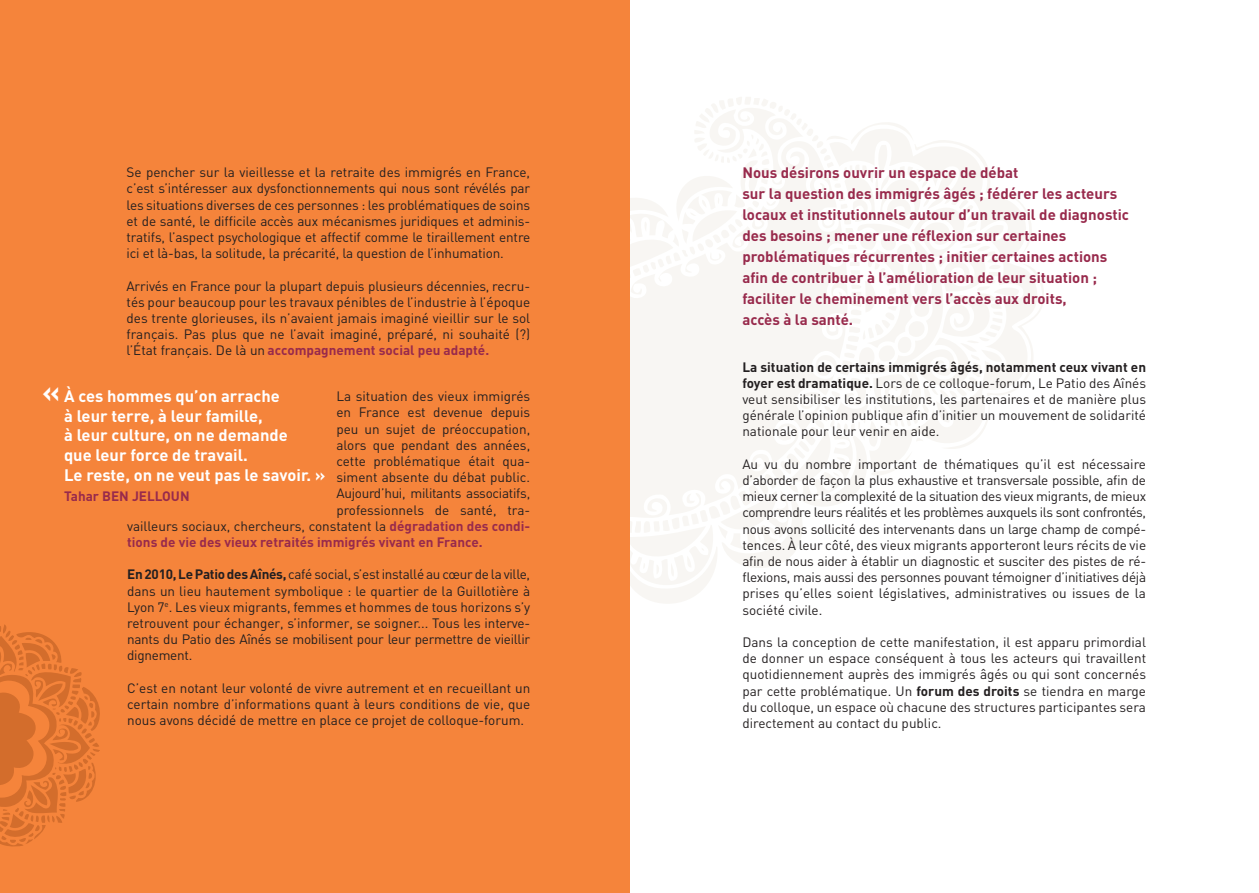
<style>
.page{position:relative;width:1259px;height:893px;background:#fff}
.page>*{position:absolute;margin:0;border:0;box-sizing:border-box;transform-origin:0 0}
.t1{font:700 16.5px/19.8px "DIN";color:#fff}
.t2{font:700 15px/21px "DIN";color:#982a4c}
.t3{font:13.5px/16.2px "DIN";color:#231f20;text-align:justify}
.t4{font:700 13.5px "DIN";color:#982a4c}
.t5{font:13.5px "DIN";letter-spacing:-.02em;color:#231f20}
.s1{font-weight:700;color:#982a4c}
.s2{font-size:28.5px}
.s3{font-weight:700}
</style>
<div class="page">
<svg style="left:629px;top:96px;width:415px;height:508px"></svg>
<div style="left:0;top:0;width:629px;height:893px;background:#f5843b"></div>
<svg style="left:0;top:624px;width:100px;height:223px"></svg>
<p class="t3" style="left:126px;top:164px;width:405px">Se pencher sur la vieillesse et la retraite des immigrés en France, c’est s’intéresser aux dysfonctionnements qui nous sont révélés par les situations diverses de ces personnes : les problématiques de soins et de santé, le difficile accès aux mécanismes juridiques et adminis&shy;tratifs, l’aspect psychologique et affectif comme le tiraillement entre ici et là-bas, la solitude, la précarité, la question de l’inhumation.</p>
<p class="t3" style="left:126px;top:277px;width:405px">Arrivés en France pour la plupart depuis plusieurs décennies, recru&shy;tés pour beaucoup pour les travaux pénibles de l’industrie à l’époque des trente glorieuses, ils n’avaient jamais imaginé vieillir sur le sol français. Pas plus que ne l’avait imaginé, préparé, ni souhaité (?) l’État français. De là un <span class="s1">accompagnement social peu adapté.</span></p>
<p class="t1" style="left:64px;top:385px;width:263px;text-indent:-22px"><span class="s2">«</span> À ces hommes qu’on arrache<br>à leur terre, à leur famille,<br>à leur culture, on ne demande<br>que leur force de travail.<br>Le reste, on ne veut pas le savoir. »</p>
<p class="t4" style="left:64px;top:487px;width:127px">Tahar BEN JELLOUN</p>
<p class="t3" style="left:336px;top:388px;width:195px">La situation des vieux immigrés</p>
<p class="t3" style="left:336px;top:404px;width:195px">en France est devenue depuis</p>
<p class="t3" style="left:336px;top:420px;width:195px">peu un sujet de préoccupation,</p>
<p class="t3" style="left:336px;top:436px;width:195px">alors que pendant des années,</p>
<p class="t3" style="left:336px;top:453px;width:195px">cette problématique était qua-</p>
<p class="t3" style="left:336px;top:469px;width:195px">siment absente du débat public.</p>
<p class="t5" style="left:336px;top:485px;width:195px">Aujourd’hui, militants associatifs,</p>
<p class="t3" style="left:336px;top:501px;width:195px">professionnels de santé, tra-</p>
<p class="t3" style="left:127px;top:517px;width:404px">vailleurs sociaux, chercheurs, constatent la <span class="s1">dégradation des condi-</span></p>
<p class="t4" style="left:127px;top:533px;width:357px">tions de vie des vieux retraités immigrés vivant en France.</p>
<p class="t3" style="left:127px;top:566px;width:404px"><span class="s3">En 2010, Le Patio des Aînés,</span> café social, s’est installé au cœur de la ville, dans un lieu hautement symbolique : le quartier de la Guillotière à Lyon 7<sup>e</sup>. Les vieux migrants, femmes et hommes de tous horizons s’y retrouvent pour échanger, s’informer, se soigner... Tous les interve&shy;nants du Patio des Aînés se mobilisent pour leur permettre de vieillir dignement.</p>
<p class="t3" style="left:127px;top:679px;width:404px">C’est en notant leur volonté de vivre autrement et en recueillant un certain nombre d’informations quant à leurs conditions de vie, que nous avons décidé de mettre en place ce projet de colloque-forum.</p>
<p class="t2" style="left:742px;top:162px;width:388px">Nous désirons ouvrir un espace de débat<br>sur la question des immigrés âgés ; fédérer les acteurs locaux et institutionnels autour d’un travail de diagnostic des besoins ; mener une réflexion sur certaines problématiques récurrentes ; initier certaines actions afin de contribuer à l’amélioration de leur situation ; faciliter le cheminement vers l’accès aux droits,<br>accès à la santé.</p>
<p class="t3" style="left:742px;top:358px;width:405px"><span class="s3">La situation de certains immigrés âgés, notamment ceux vivant en foyer est dramatique.</span> Lors de ce colloque-forum, Le Patio des Aînés veut sensibiliser les institutions, les partenaires et de manière plus générale l’opinion publique afin d’initier un mouvement de solidarité nationale pour leur venir en aide.</p>
<p class="t3" style="left:742px;top:456px;width:405px">Au vu du nombre important de thématiques qu’il est nécessaire d’aborder de façon la plus exhaustive et transversale possible, afin de mieux cerner la complexité de la situation des vieux migrants, de mieux comprendre leurs réalités et les problèmes auxquels ils sont confrontés, nous avons sollicité des intervenants dans un large champ de compé&shy;tences. À leur côté, des vieux migrants apporteront leurs récits de vie afin de nous aider à établir un diagnostic et susciter des pistes de ré&shy;flexions, mais aussi des personnes pouvant témoigner d’initiatives déjà prises qu’elles soient législatives, administratives ou issues de la société civile.</p>
<p class="t3" style="left:742px;top:634px;width:405px">Dans la conception de cette manifestation, il est apparu primordial de donner un espace conséquent à tous les acteurs qui travaillent quotidiennement auprès des immigrés âgés ou qui sont concernés par cette problématique. Un <span class="s3">forum des droits</span> se tiendra en marge du colloque, un espace où chacune des structures participantes sera directement au contact du public.</p>
</div>
